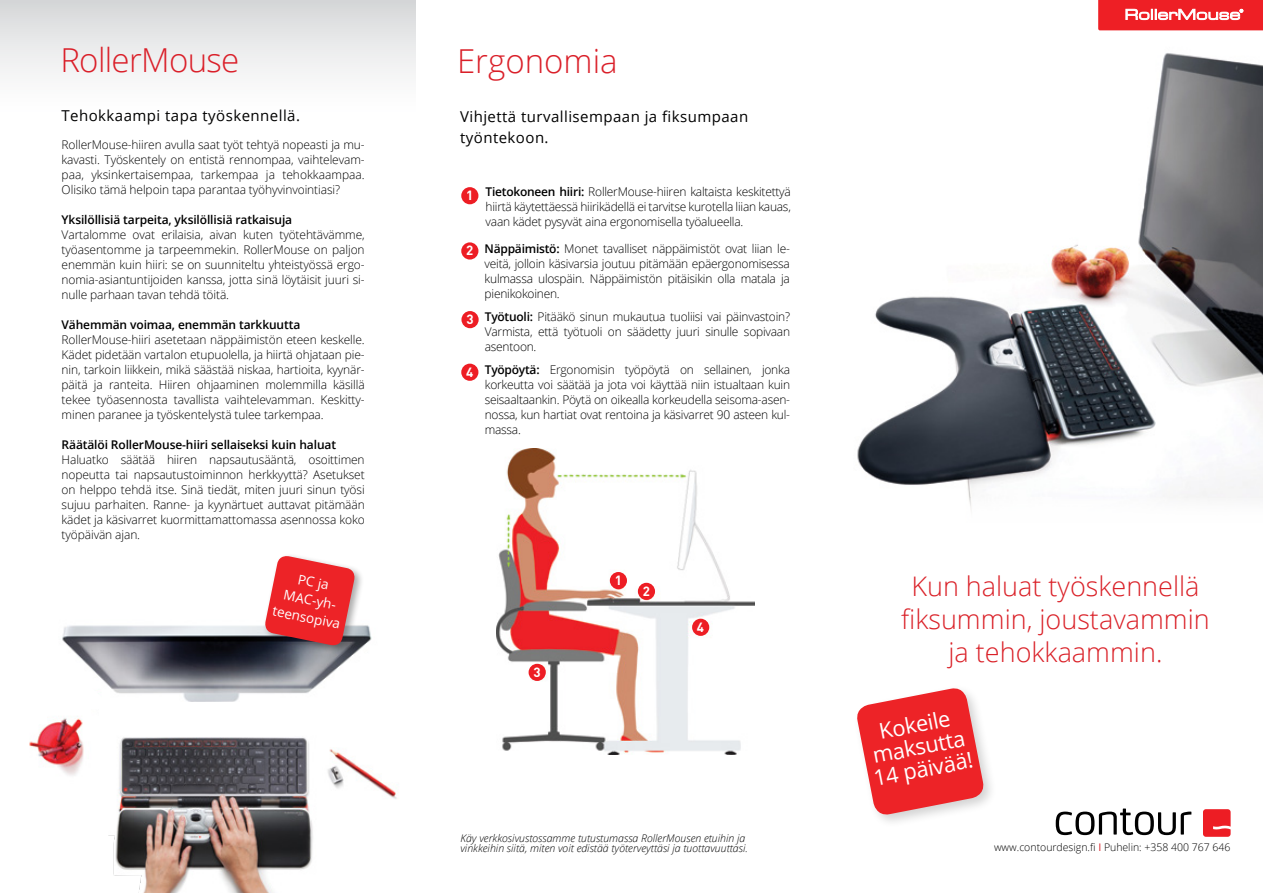
<style>
.page{position:relative;width:1263px;height:893px;background:#fff}
.page>*{position:absolute;margin:0;border:0;box-sizing:border-box;transform-origin:0 0}
.t1{font:300 33px "Open Sans";letter-spacing:-.02em;color:#da1f29}
.t2{font:300 33px "Open Sans";color:#da1f29}
.t3{font:300 27px/33px "Open Sans";color:#da2128;text-align:center}
.t4{font:21.75px/22.5px "Open Sans";color:#fff;text-align:center}
.t5{font:15px/21px "Open Sans";letter-spacing:.03em;color:#000}
.t6{font:13.5px/18px "Open Sans";color:#fff;text-align:center}
.t7{font:700 13.2px "DIN";color:#fff}
.t8{font:300 12px/15px "Open Sans";letter-spacing:-.015em;color:#000;text-align:justify}
.t9{font:600 12px "Open Sans";letter-spacing:-.01em;color:#000}
.t10{font:italic 300 10.5px/10.5px "Open Sans";color:#000}
.t11{font:300 10.5px "Open Sans";color:#000}
.s1{font-weight:600}
.s2{font-weight:400;color:#da2128}
</style>
<div class="page">
<img style="left:108px;top:737px;width:205px;height:156px">
<img style="left:857px;top:30px;width:406px;height:469px">
<div style="left:0;top:0;width:415px;height:117px;background:linear-gradient(to bottom,#d7d8da,#fff)"></div>
<img style="left:62px;top:625px;width:310px;height:77px">
<div style="left:853px;top:684px;width:145px;height:145px;background:#000;opacity:.18"></div>
<svg style="left:855px;top:686px;width:130px;height:131px"></svg>
<svg style="left:1056px;top:808px;width:135px;height:27px"></svg>
<svg style="left:1203px;top:809px;width:27px;height:28px"></svg>
<svg style="left:1098px;top:0;width:165px;height:30px;background:#f03c41"></svg>
<img style="left:29px;top:718px;width:55px;height:58px">
<div style="left:262px;top:553px;width:102px;height:102px;background:#000;opacity:.33"></div>
<svg style="left:264px;top:554px;width:92px;height:93px;background:#dd4d51"></svg>
<img style="left:328px;top:749px;width:69px;height:50px">
<div style="left:461px;top:187px;width:17px;height:17px;background:#ed1d24;border-radius:50%"></div>
<div style="left:461px;top:242px;width:17px;height:18px;background:#ed1d24;border-radius:50%"></div>
<div style="left:461px;top:311px;width:18px;height:17px;background:#ed1d24;border-radius:50%"></div>
<div style="left:461px;top:364px;width:17px;height:17px;background:#ed1d24;border-radius:50%"></div>
<img style="left:496px;top:448px;width:258px;height:307px">
<div style="left:610px;top:572px;width:17px;height:17px;background:#ed1d24;border-radius:50%"></div>
<div style="left:638px;top:583px;width:17px;height:17px;background:#ed1d24;border-radius:50%"></div>
<div style="left:529px;top:664px;width:17px;height:17px;background:#ed1d24;border-radius:50%"></div>
<div style="left:692px;top:619px;width:17px;height:17px;background:#ed1d24;border-radius:50%"></div>
<h1 class="t1" style="left:60px;top:38px;width:180px">RollerMouse</h1>
<h1 class="t2" style="left:457px;top:38px;width:162px">Ergonomia</h1>
<p class="t5" style="left:62px;top:105px;width:240px">Tehokkaampi tapa työskennellä.</p>
<p class="t8" style="left:62px;top:137px;width:305px">RollerMouse-hiiren avulla saat työt tehtyä nopeasti ja mu&shy;kavasti. Työskentely on entistä rennompaa, vaihtelevam&shy;paa, yksinkertaisempaa, tarkempaa ja tehokkaampaa.<br>Olisiko tämä helpoin tapa parantaa työhyvinvointiasi?</p>
<p class="t9" style="left:62px;top:211px;width:232px">Yksilöllisiä tarpeita, yksilöllisiä ratkaisuja</p>
<p class="t8" style="left:62px;top:227px;width:305px">Vartalomme ovat erilaisia, aivan kuten työtehtävämme, työasentomme ja tarpeemmekin. RollerMouse on paljon enemmän kuin hiiri: se on suunniteltu yhteistyössä ergo&shy;nomia-asiantuntijoiden kanssa, jotta sinä löytäisit juuri si&shy;nulle parhaan tavan tehdä töitä.</p>
<p class="t9" style="left:62px;top:316px;width:240px">Vähemmän voimaa, enemmän tarkkuutta</p>
<p class="t8" style="left:62px;top:332px;width:305px">RollerMouse-hiiri asetetaan näppäimistön eteen keskelle.<br>Kädet pidetään vartalon etupuolella, ja hiirtä ohjataan pie&shy;nin, tarkoin liikkein, mikä säästää niskaa, hartioita, kyynär&shy;päitä ja ranteita. Hiiren ohjaaminen molemmilla käsillä tekee työasennosta tavallista vaihtelevamman. Keskitty&shy;minen paranee ja työskentelystä tulee tarkempaa.</p>
<p class="t9" style="left:62px;top:436px;width:276px">Räätälöi RollerMouse-hiiri sellaiseksi kuin haluat</p>
<p class="t8" style="left:62px;top:452px;width:305px">Haluatko säätää hiiren napsautusääntä, osoittimen nopeutta tai napsautustoiminnon herkkyyttä? Asetukset on helppo tehdä itse. Sinä tiedät, miten juuri sinun työsi sujuu parhaiten. Ranne- ja kyynärtuet auttavat pitämään kädet ja käsivarret kuormittamattomassa asennossa koko työpäivän ajan.</p>
<p class="t5" style="left:460px;top:105px;width:290px">Vihjettä turvallisempaan ja fiksumpaan työntekoon.</p>
<p class="t7" style="left:466px;top:187px;width:9px">1</p>
<p class="t7" style="left:466px;top:242px;width:9px">2</p>
<p class="t7" style="left:466px;top:311px;width:9px">3</p>
<p class="t7" style="left:466px;top:363px;width:9px">4</p>
<p class="t8" style="left:486px;top:184px;width:307px"><span class="s1">Tietokoneen hiiri:</span> RollerMouse-hiiren kaltaista keskitettyä hiirtä käytettäessä hiirikädellä ei tarvitse kurotella liian kauas, vaan kädet pysyvät aina ergonomisella työalueella.</p>
<p class="t8" style="left:485px;top:240px;width:307px"><span class="s1">Näppäimistö:</span> Monet tavalliset näppäimistöt ovat liian le&shy;veitä, jolloin käsivarsia joutuu pitämään epäergonomisessa kulmassa ulospäin. Näppäimistön pitäisikin olla matala ja pienikokoinen.</p>
<p class="t8" style="left:485px;top:308px;width:307px"><span class="s1">Työtuoli:</span> Pitääkö sinun mukautua tuoliisi vai päinvastoin?<br>Varmista, että työtuoli on säädetty juuri sinulle sopivaan asentoon.</p>
<p class="t8" style="left:485px;top:362px;width:307px"><span class="s1">Työpöytä:</span> Ergonomisin työpöytä on sellainen, jonka korkeutta voi säätää ja jota voi käyttää niin istualtaan kuin seisaaltaankin. Pöytä on oikealla korkeudella seisoma-asen&shy;nossa, kun hartiat ovat rentoina ja käsivarret 90 asteen kul&shy;massa.</p>
<p class="t6" style="left:281px;top:566px;width:70px;rotate:11deg">PC ja<br>MAC-yh&shy;teensopiva</p>
<p class="t7" style="left:533px;top:663px;width:9px">3</p>
<p class="t7" style="left:615px;top:571px;width:9px">1</p>
<p class="t7" style="left:643px;top:582px;width:9px">2</p>
<p class="t7" style="left:697px;top:618px;width:9px">4</p>
<h2 class="t3" style="left:901px;top:569px;width:310px">Kun haluat työskennellä fiksummin, joustavammin ja tehokkaammin.</h2>
<h3 class="t4" style="left:863px;top:723px;width:102px;rotate:-11deg">Kokeile maksutta<br>14 päivää!</h3>
<p class="t10" style="left:460px;top:832px;width:289px">Käy verkkosivustossamme tutustumassa RollerMousen etuihin ja vinkkeihin siitä, miten voit edistää työterveyttäsi ja tuottavuuttasi.</p>
<p class="t11" style="left:994px;top:840px;width:238px">www.contourdesign.fi <span class="s2">I</span> Puhelin: +358 400 767 646</p>
</div>
